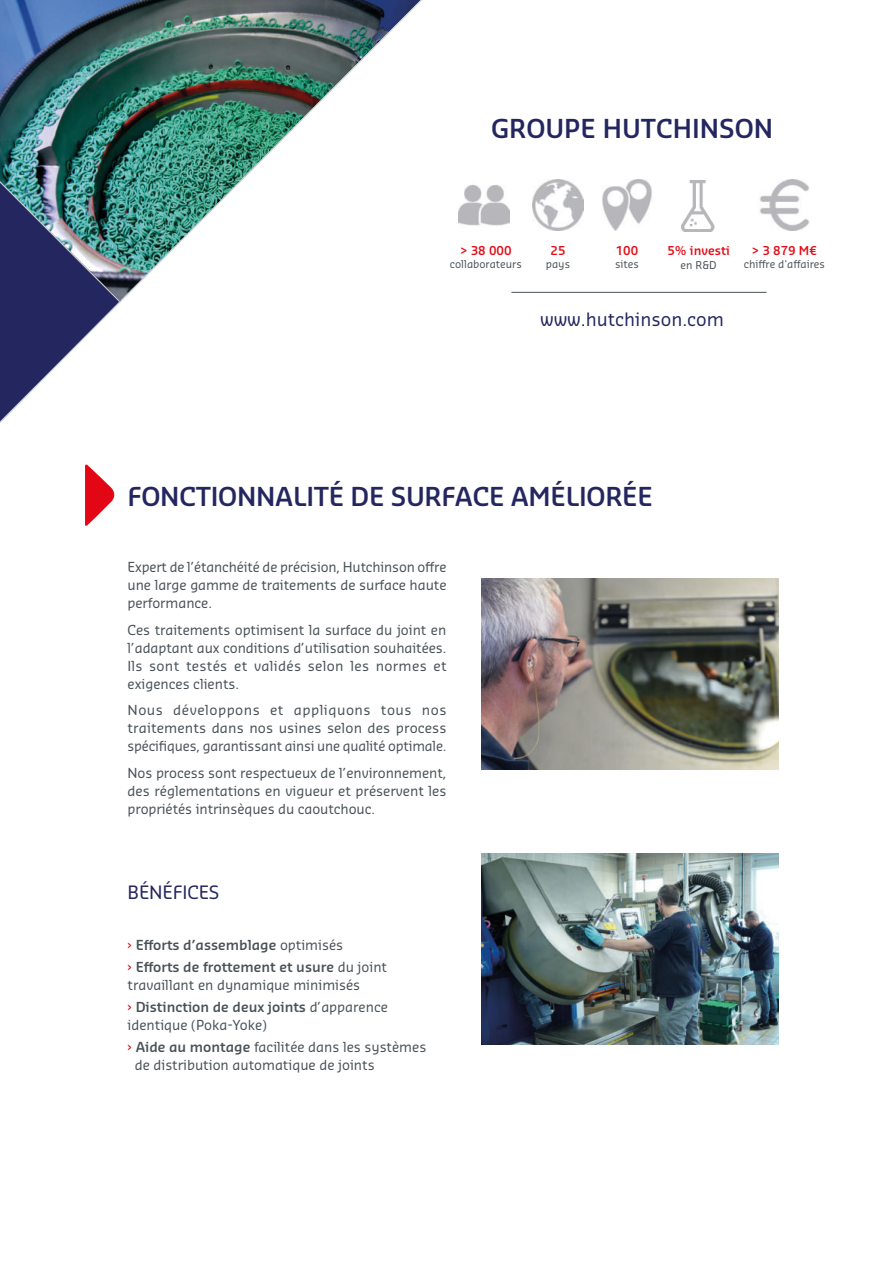
<style>
.page{position:relative;width:893px;height:1263px;background:#fff}
.page>*{position:absolute;margin:0;border:0;box-sizing:border-box;transform-origin:0 0}
.t1{font:600 25.5px "Sansa Pro";letter-spacing:-.01em;color:#24265f}
.t2{font:18px "Sansa Pro";color:#24265f}
.t3{font:13.5px/18px "Sansa Pro";color:#485156;text-align:justify}
.t4{font:600 13.5px/22.2px "Sansa Pro";color:#485156}
.t5{font:600 12px "Sansa Pro";color:#e40d18}
.t6{font:10.5px "Sansa Pro";color:#4a5257}
.s1{font-weight:400;color:#e30614}
.s2{font-weight:400}
.s3{color:#e30614}
.s4{font-weight:600}
</style>
<div class="page">
<img style="left:0;top:0;width:422px;height:423px">
<img style="left:481px;top:578px;width:298px;height:192px">
<hr style="left:511px;top:292px;width:256px;height:1px;background:#4a5257">
<img style="left:458px;top:185px;width:51px;height:41px">
<img style="left:602px;top:180px;width:50px;height:51px">
<img style="left:681px;top:181px;width:34px;height:51px">
<img style="left:532px;top:180px;width:52px;height:51px">
<img style="left:760px;top:180px;width:50px;height:51px">
<img style="left:481px;top:853px;width:298px;height:191px">
<svg style="left:85px;top:464px;width:30px;height:62px"></svg>
<h1 class="t1" style="left:491px;top:113px;width:284px">GROUPE HUTCHINSON</h1>
<p class="t5" style="left:460px;top:243px;width:53px">&gt; 38 000</p>
<p class="t6" style="left:450px;top:258px;width:73px">collaborateurs</p>
<p class="t5" style="left:550px;top:243px;width:16px">25</p>
<p class="t6" style="left:546px;top:258px;width:26px">pays</p>
<p class="t5" style="left:616px;top:243px;width:24px">100</p>
<p class="t6" style="left:615px;top:258px;width:25px">sites</p>
<p class="t5" style="left:667px;top:244px;width:64px">5% investi</p>
<p class="t6" style="left:681px;top:258px;width:38px">en R&amp;D</p>
<p class="t5" style="left:752px;top:243px;width:67px">&gt; 3 879 M€</p>
<p class="t6" style="left:744px;top:258px;width:83px">chiffre d'affaires</p>
<h2 class="t2" style="left:540px;top:309px;width:186px">www.hutchinson.com</h2>
<h1 class="t1" style="left:128px;top:480px;width:527px">FONCTIONNALITÉ DE SURFACE AMÉLIORÉE</h1>
<p class="t3" style="left:128px;top:558px;width:320px">Expert de l’étanchéité de précision, Hutchinson offre une large gamme de traitements de surface haute performance.</p>
<p class="t3" style="left:128px;top:620px;width:321px">Ces traitements optimisent la surface du joint en l’adaptant aux conditions d’utilisation souhaitées.<br>Ils sont testés et validés selon les normes et exigences clients.</p>
<p class="t3" style="left:128px;top:701px;width:320px">Nous développons et appliquons tous nos traitements dans nos usines selon des process spécifiques, garantissant ainsi une qualité optimale.</p>
<p class="t3" style="left:128px;top:763px;width:320px">Nos process sont respectueux de l’environnement, des réglementations en vigueur et préservent les propriétés intrinsèques du caoutchouc.</p>
<h2 class="t2" style="left:128px;top:882px;width:93px">BÉNÉFICES</h2>
<p class="t4" style="left:128px;top:933px;width:261px"><span class="s1">›</span> Efforts d’assemblage <span class="s2">optimisés<br></span><span class="s1">›</span> Efforts de frottement et usure <span class="s2">du joint</span></p>
<p class="t3" style="left:128px;top:973px;width:262px;line-height:22.2px">travaillant en dynamique minimisés<br><span class="s3">›</span> <span class="s4">Distinction de deux joints</span> d’apparence</p>
<p class="t3" style="left:128px;top:1014px;width:300px;line-height:22.2px">identique (Poka-Yoke)<br><span class="s3">›</span> <span class="s4">Aide au montage</span> facilitée dans les systèmes</p>
<p class="t3" style="left:135px;top:1056px;width:241px">de distribution automatique de joints</p>
</div>
